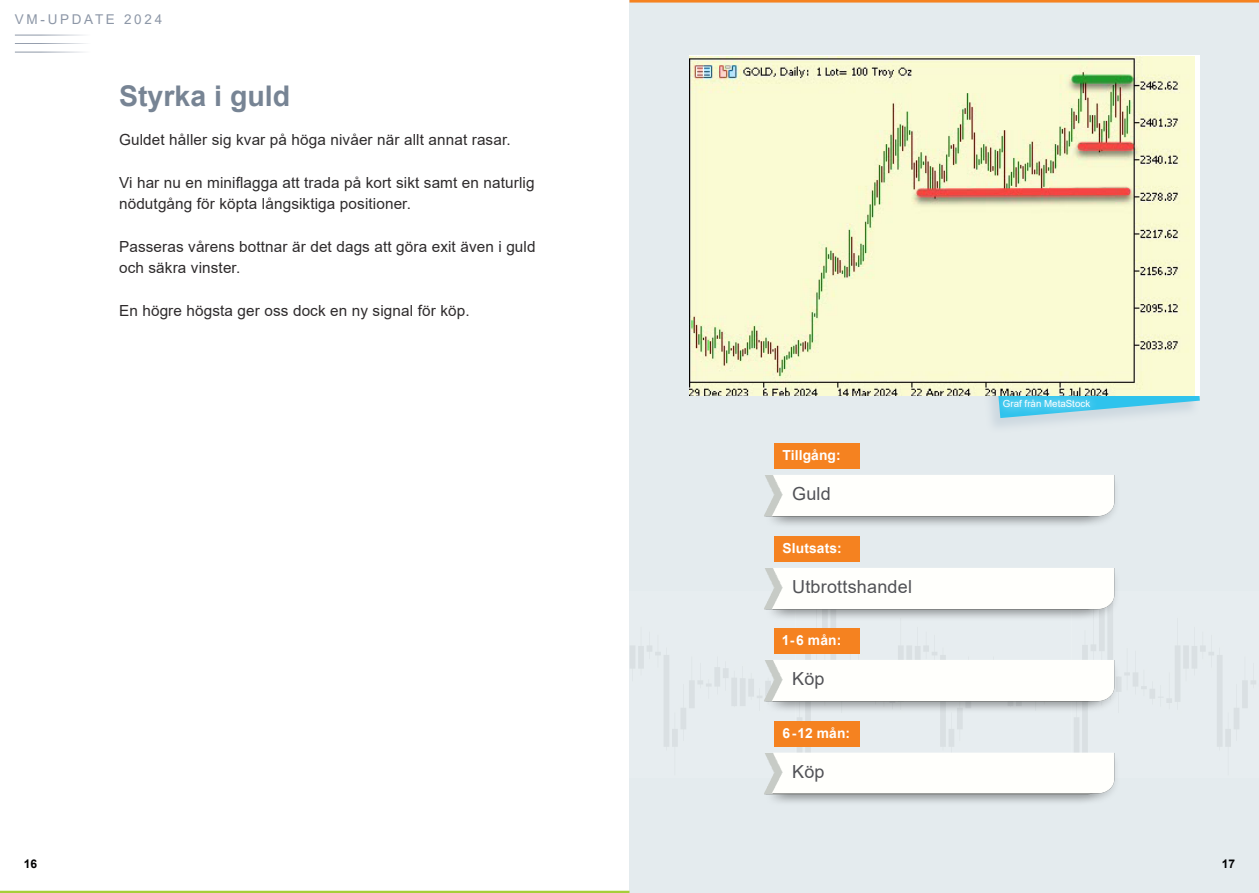
<style>
.page{position:relative;width:1259px;height:893px;background:#fff}
.page>*{position:absolute;margin:0;border:0;box-sizing:border-box;transform-origin:0 0}
.RUBBE_2020{font:700 28.5px "Arial";color:#778494}
.TABELLTEXT_2020{font:18px "Arial";letter-spacing:.01em;color:#515256}
.BRÖD_2020{font:15.3px/21.3px "Arial";letter-spacing:.01em;color:#2e2b2c}
.t1{font:700 13.8px "Arial";letter-spacing:.01em;color:#fff}
.t2{font:13.5px "Arial";letter-spacing:.2em;color:#8d97a7}
.t3{font:700 12px "Arial";color:#000002}
.t4{font:9.75px "Arial";color:#fff}
</style>
<div class="page">
<div style="left:629px;top:0;width:630px;height:893px;background:#e4ebee"></div>
<img style="left:630px;top:628px;width:626px;height:118px">
<div style="left:977px;top:306px;width:223px;height:128px;background:#89a2b7;opacity:.25"></div>
<svg style="left:992px;top:395px;width:207px;height:23px"></svg>
<div style="left:994px;top:391px;width:104px;height:25px;background:#fff;opacity:.75"></div>
<div style="left:774px;top:721px;width:85px;height:25px;background:#f58220"></div>
<div style="left:774px;top:628px;width:85px;height:26px;background:#f58220"></div>
<div style="left:774px;top:536px;width:85px;height:25px;background:#f58220"></div>
<div style="left:774px;top:443px;width:85px;height:26px;background:#f58220"></div>
<hr style="left:15px;top:35px;width:115px;height:1px;background:#8d97a7">
<hr style="left:15px;top:43px;width:115px;height:1px;background:#8d97a7">
<hr style="left:15px;top:52px;width:115px;height:1px;background:#8d97a7">
<img style="left:747px;top:641px;width:8px;height:80px">
<hr style="left:629px;top:0;width:630px;height:3px;background:#f58220">
<hr style="left:0;top:891px;width:629px;height:2px;background:#a6ce39">
<img style="left:755px;top:733px;width:371px;height:70px">
<img style="left:755px;top:641px;width:371px;height:80px">
<img style="left:764px;top:548px;width:352px;height:80px">
<img style="left:764px;top:456px;width:352px;height:69px">
<img style="left:689px;top:56px;width:505px;height:339px">
<p class="t2" style="left:15px;top:10px;width:149px">VM-UPDATE 2024</p>
<p class="RUBBE_2020" style="left:119px;top:76px;width:173px">Styrka i guld</p>
<p class="BRÖD_2020" style="left:119px;top:129px;width:393px">Guldet håller sig kvar på höga nivåer när allt annat rasar.</p>
<p class="BRÖD_2020" style="left:119px;top:172px;width:417px">Vi har nu en miniflagga att trada på kort sikt samt en naturlig nödutgång för köpta långsiktiga positioner.</p>
<p class="BRÖD_2020" style="left:119px;top:235px;width:418px">Passeras vårens bottnar är det dags att göra exit även i guld och säkra vinster.</p>
<p class="BRÖD_2020" style="left:119px;top:299px;width:352px">En högre högsta ger oss dock en ny signal för köp.</p>
<p class="t1" style="left:782px;top:445px;width:60px">Tillgång:</p>
<p class="TABELLTEXT_2020" style="left:792px;top:482px;width:40px">Guld</p>
<p class="t1" style="left:782px;top:538px;width:61px">Slutsats:</p>
<p class="TABELLTEXT_2020" style="left:792px;top:574px;width:121px">Utbrottshandel</p>
<p class="t1" style="left:782px;top:631px;width:61px">1-6 mån:</p>
<p class="TABELLTEXT_2020" style="left:792px;top:667px;width:34px">Köp</p>
<p class="t1" style="left:782px;top:723px;width:69px">6-12 mån:</p>
<p class="TABELLTEXT_2020" style="left:792px;top:759px;width:34px">Köp</p>
<p class="t4" style="left:1003px;top:397px;width:89px">Graf från MetaStock</p>
<p class="t3" style="left:24px;top:856px;width:15px">16</p>
<p class="t3" style="left:1221px;top:856px;width:15px">17</p>
</div>
